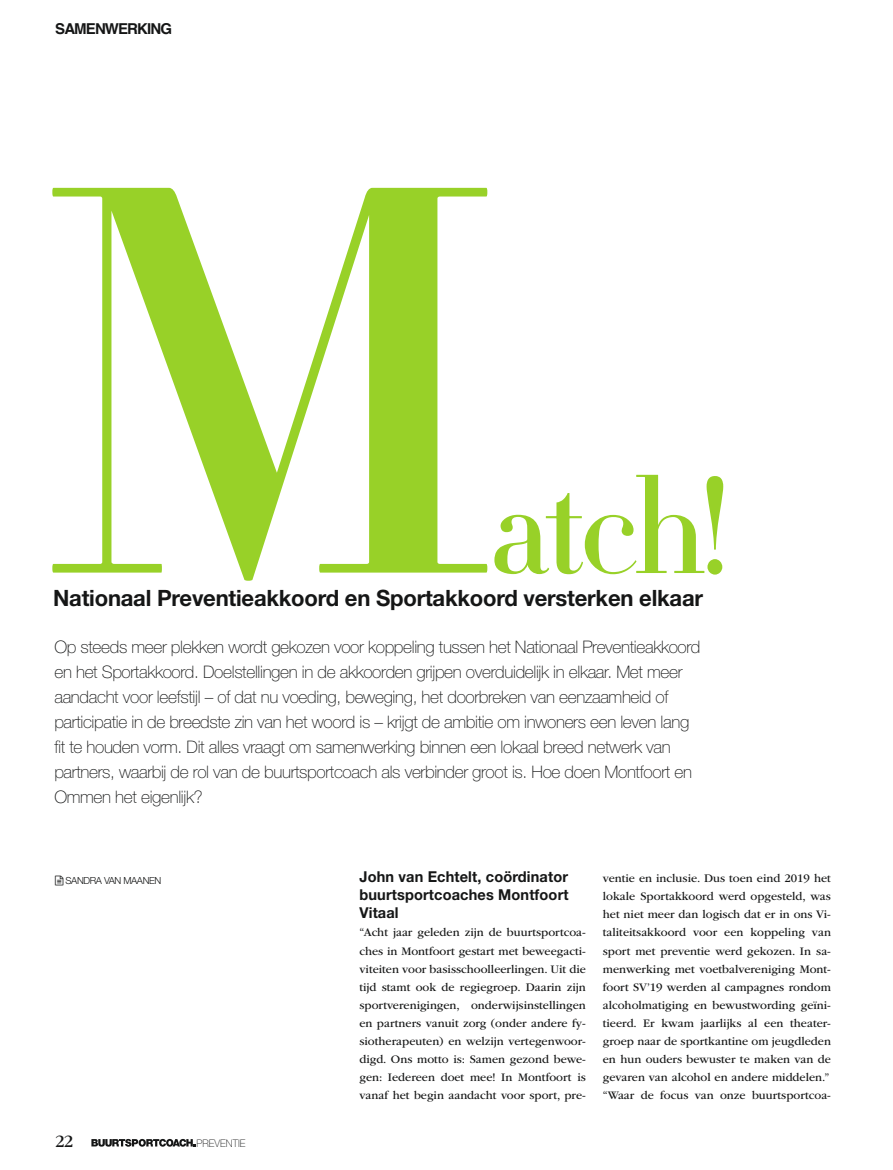
<style>
.page{position:relative;width:893px;height:1170px;background:#fff}
.page>*{position:absolute;margin:0;border:0;box-sizing:border-box;transform-origin:0 0}
.titel{font:133.5px "Didot HTF M16 Medium";color:#98d128}
.Chapeau{font:700 22.5px "Helvetica Neue LT Std";letter-spacing:-.01em;color:#151616}
.t1{font:18px "ITC Garamond Std";color:#151616}
.intro{font:100 17.25px/24.9px "Helvetica Neue LT Std";letter-spacing:-.02em;color:#151616}
.tussenkop{font:700 15px/18px "Helvetica Neue LT Std";letter-spacing:.01em;color:#151616;text-align:justify}
.t2{font:700 15px "Helvetica";letter-spacing:-.06em;color:#151616}
.body{font:12px/18px "ITC Garamond Std";color:#151616;text-align:justify}
.t3{font:100 10.35px "Helvetica Neue LT Std";letter-spacing:.005em;color:#151616}
.intro-2{font:300 9.75px "Helvetica Neue LT Std";letter-spacing:-.04em;color:#151616}
</style>
<div class="page">
<svg style="left:52px;top:188px;width:435px;height:392px"></svg>
<svg style="left:91px;top:1138px;width:104px;height:8px"></svg>
<p class="t2" style="left:55px;top:16px;width:118px">SAMENWERKING</p>
<p class="titel" style="left:489px;top:445px;width:242px">atch!</p>
<p class="Chapeau" style="left:53px;top:583px;width:651px">Nationaal Preventieakkoord en Sportakkoord versterken elkaar</p>
<p class="intro" style="left:54px;top:634px;width:648px">Op steeds meer plekken wordt gekozen voor koppeling tussen het Nationaal Preventieakkoord en het Sportakkoord. Doelstellingen in de akkoorden grijpen overduidelijk in elkaar. Met meer aandacht voor leefstijl – of dat nu voeding, beweging, het doorbreken van eenzaamheid of participatie in de breedste zin van het woord is – krijgt de ambitie om inwoners een leven lang fit te houden vorm. Dit alles vraagt om samenwerking binnen een lokaal breed netwerk van partners, waarbij de rol van de buurtsportcoach als verbinder groot is. Hoe doen Montfoort en Ommen het eigenlijk?</p>
<p class="intro-2" style="left:66px;top:874px;width:97px">SANDRA VAN MAANEN</p>
<h3 class="t1" style="left:55px;top:1130px;width:20px">22</h3>
<p class="t3" style="left:196px;top:1136px;width:51px">PREVENTIE</p>
<p class="tussenkop" style="left:359px;top:867px;width:211px">John van Echtelt, coördinator buurtsportcoaches Montfoort Vitaal</p>
<p class="body" style="left:359px;top:923px;width:228px">“Acht jaar geleden zijn de buurtsportcoa&shy;ches in Montfoort gestart met beweegacti&shy;viteiten voor basisschoolleerlingen. Uit die tijd stamt ook de regiegroep. Daarin zijn sportverenigingen, onderwijsinstellingen en partners vanuit zorg (onder andere fy&shy;siotherapeuten) en welzijn vertegenwoor&shy;digd. Ons motto is: Samen gezond bewe&shy;gen: Iedereen doet mee! In Montfoort is vanaf het begin aandacht voor sport, pre-</p>
<p class="body" style="left:603px;top:869px;width:230px">ventie en inclusie. Dus toen eind 2019 het lokale Sportakkoord werd opgesteld, was het niet meer dan logisch dat er in ons Vi&shy;taliteitsakkoord voor een koppeling van sport met preventie werd gekozen. In sa&shy;menwerking met voetbalvereniging Mont&shy;foort SV’19 werden al campagnes rondom alcoholmatiging en bewustwording geïni&shy;tieerd. Er kwam jaarlijks al een theater&shy;groep naar de sportkantine om jeugdleden en hun ouders bewuster te maken van de gevaren van alcohol en andere middelen.”</p>
<p class="body" style="left:603px;top:1085px;width:230px">“Waar de focus van onze buurtsportcoa-</p>
</div>
